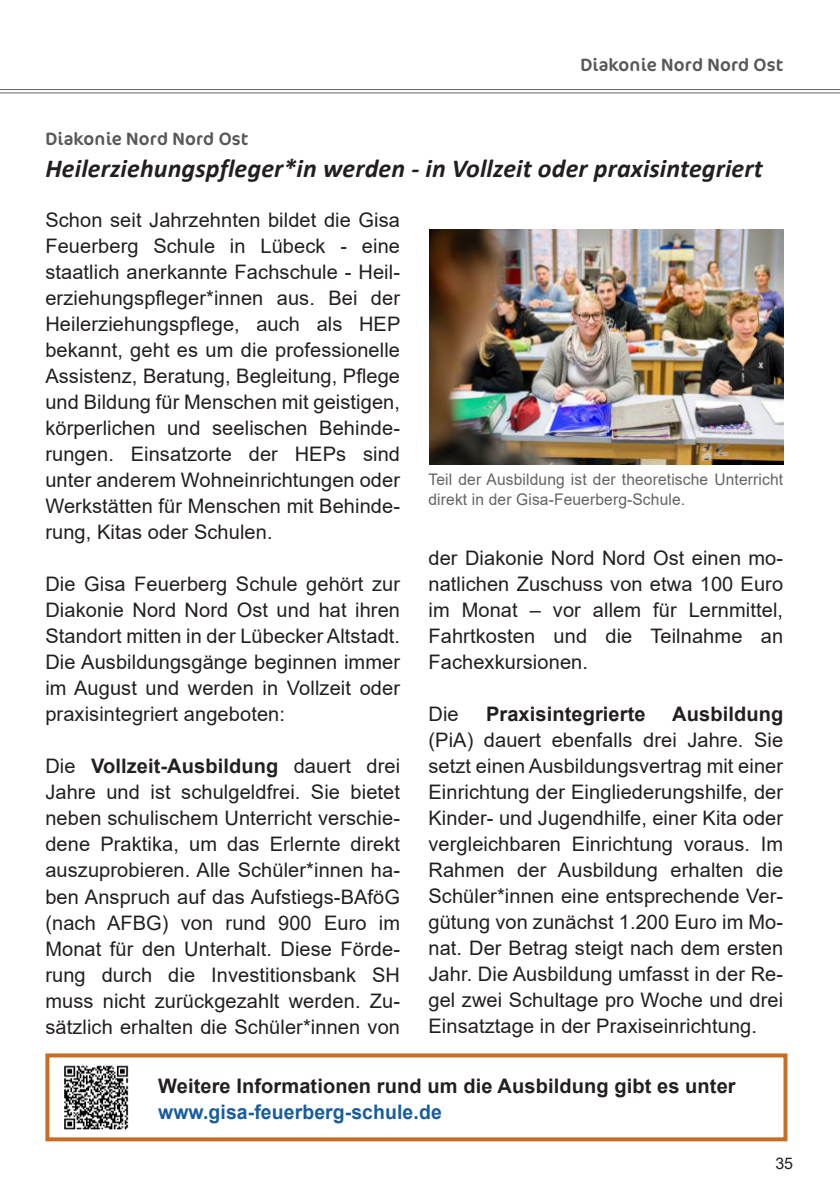
<style>
.page{position:relative;width:840px;height:1191px;background:#fff}
.page>*{position:absolute;margin:0;border:0;box-sizing:border-box;transform-origin:0 0}
.t1{font:italic 700 26px "Calibri";letter-spacing:.005em;color:#231f20}
.t2{font:20px/26px "Arial";letter-spacing:.005em;color:#231f20;text-align:justify}
.t3{font:700 20px "Arial";letter-spacing:.005em;color:#231f20}
.t4{font:700 20px "Arial";letter-spacing:.005em;color:#175d9e}
.t5{font:18px "Cocon Pro";letter-spacing:.01em;color:#57585a}
.t6{font:16px/20px "Arial";letter-spacing:.01em;color:#636366}
.t7{font:16px "Arial";color:#231f20}
.s1{font-weight:700}
</style>
<div class="page">
<hr style="left:0;top:89px;width:839px;height:1px;background:#636366">
<hr style="left:0;top:93px;width:839px;height:1px;background:#636366">
<img style="left:429px;top:229px;width:353px;height:235px">
<div style="left:45px;top:1053px;width:742px;height:88px;border:4px solid #c96d26"></div>
<img style="left:64px;top:1065px;width:65px;height:65px">
<p class="t5" style="left:580px;top:58px;width:204px">Diakonie Nord Nord Ost</p>
<p class="t5" style="left:45px;top:132px;width:204px">Diakonie Nord Nord Ost</p>
<h1 class="t1" style="left:45px;top:150px;width:718px">Heilerziehungspfleger*in werden - in Vollzeit oder praxisintegriert</h1>
<p class="t2" style="left:45px;top:209px;width:356px">Schon seit Jahrzehnten bildet die Gisa Feuerberg Schule in Lübeck - eine staatlich anerkannte Fachschule - Heil&shy;erziehungspfleger*innen aus. Bei der Heilerziehungspflege, auch als HEP bekannt, geht es um die professionelle Assistenz, Beratung, Begleitung, Pflege und Bildung für Menschen mit geistigen, körperlichen und seelischen Behinde&shy;rungen. Einsatzorte der HEPs sind unter anderem Wohneinrichtungen oder Werkstätten für Menschen mit Behinde&shy;rung, Kitas oder Schulen.</p>
<p class="t2" style="left:45px;top:573px;width:356px">Die Gisa Feuerberg Schule gehört zur Diakonie Nord Nord Ost und hat ihren Standort mitten in der Lübecker Altstadt.<br>Die Ausbildungsgänge beginnen immer im August und werden in Vollzeit oder praxisintegriert angeboten:</p>
<p class="t2" style="left:45px;top:755px;width:356px">Die <span class="s1">Vollzeit-Ausbildung</span> dauert drei Jahre und ist schulgeldfrei. Sie bietet neben schulischem Unterricht verschie&shy;dene Praktika, um das Erlernte direkt auszuprobieren. Alle Schüler*innen ha&shy;ben Anspruch auf das Aufstiegs-BAföG (nach AFBG) von rund 900 Euro im Monat für den Unterhalt. Diese Förde&shy;rung durch die Investitionsbank SH muss nicht zurückgezahlt werden. Zu&shy;sätzlich erhalten die Schüler*innen von</p>
<p class="t6" style="left:428px;top:470px;width:356px">Teil der Ausbildung ist der theoretische Unterricht direkt in der Gisa-Feuerberg-Schule.</p>
<p class="t2" style="left:428px;top:546px;width:356px">der Diakonie Nord Nord Ost einen mo&shy;natlichen Zuschuss von etwa 100 Euro im Monat – vor allem für Lernmittel, Fahrtkosten und die Teilnahme an Fachexkursionen.</p>
<p class="t2" style="left:428px;top:702px;width:32px">Die</p>
<p class="t3" style="left:486px;top:706px;width:161px">Praxisintegrierte</p>
<p class="t3" style="left:671px;top:706px;width:112px">Ausbildung</p>
<p class="t2" style="left:428px;top:726px;width:356px">(PiA) dauert ebenfalls drei Jahre. Sie setzt einen Ausbildungsvertrag mit einer Einrichtung der Eingliederungshilfe, der Kinder- und Jugendhilfe, einer Kita oder vergleichbaren Einrichtung voraus. Im Rahmen der Ausbildung erhalten die Schüler*innen eine entsprechende Ver&shy;gütung von zunächst 1.200 Euro im Mo&shy;nat. Der Betrag steigt nach dem ersten Jahr. Die Ausbildung umfasst in der Re&shy;gel zwei Schultage pro Woche und drei Einsatztage in der Praxiseinrichtung.</p>
<p class="t3" style="left:158px;top:1078px;width:578px">Weitere Informationen rund um die Ausbildung gibt es unter</p>
<p class="t4" style="left:158px;top:1104px;width:285px">www.gisa-feuerberg-schule.de</p>
<p class="t7" style="left:774px;top:1157px;width:19px">35</p>
</div>
